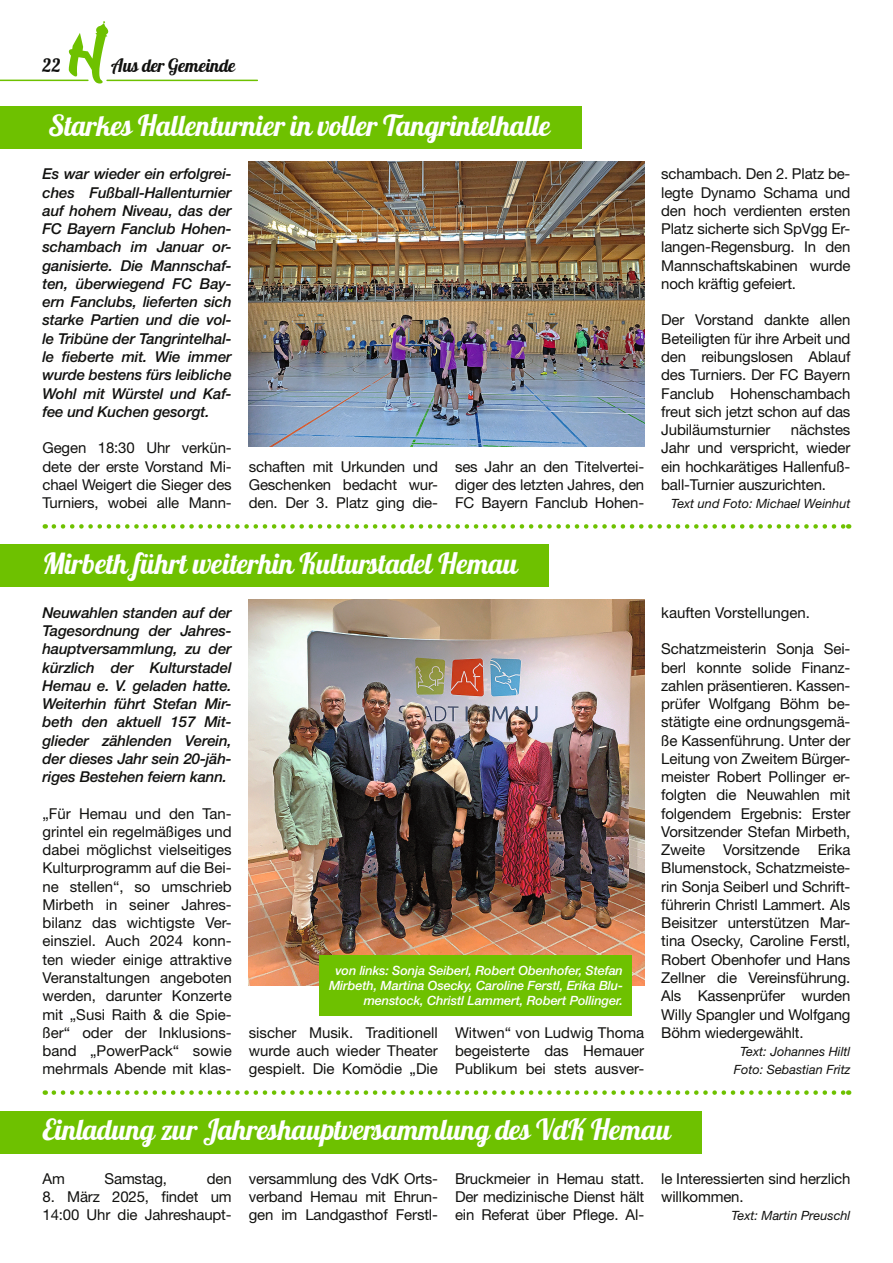
<style>
.page{position:relative;width:893px;height:1263px;background:#fff}
.page>*{position:absolute;margin:0;border:0;box-sizing:border-box;transform-origin:0 0}
.Überschrift1{font:28.5px "Galada";letter-spacing:-.01em;color:#fff}
.Überschrift1-2{font:18px "Galada";letter-spacing:-.01em;color:#11110f}
.Fliesstext{font:15px/18.3px "Helvetica Neue LT Std";letter-spacing:-.01em;color:#11110f;text-align:justify}
.Vorspann{font:italic 500 15px/18.3px "Helvetica Neue LT Std";letter-spacing:-.01em;color:#11110f;text-align:justify}
.Bildunterschrift{font:italic 500 12.75px/15px "Helvetica Neue LT Std";letter-spacing:-.01em;color:#fff;text-align:right}
.Autor{font:italic 12.75px "Helvetica Neue LT Std";color:#11110f}
</style>
<div class="page">
<hr style="left:0;top:80px;width:88px;height:1px;background:#6ec100">
<svg style="left:69px;top:21px;width:40px;height:63px"></svg>
<hr style="left:107px;top:80px;width:150px;height:1px;background:#6ec100">
<div style="left:0;top:106px;width:581px;height:43px;background:#6ec100"></div>
<img style="left:249px;top:161px;width:395px;height:285px">
<svg style="left:54px;top:524px;width:795px;height:5px"></svg>
<svg style="left:54px;top:1090px;width:795px;height:5px"></svg>
<div style="left:0;top:545px;width:549px;height:42px;background:#6ec100"></div>
<img style="left:249px;top:599px;width:395px;height:386px">
<div style="left:319px;top:955px;width:312px;height:61px;background:#6ec100"></div>
<div style="left:0;top:1111px;width:702px;height:42px;background:#6ec100"></div>
<p class="Überschrift1-2" style="left:43px;top:55px;width:20px">22</p>
<p class="Überschrift1-2" style="left:111px;top:55px;width:125px">Aus der Gemeinde</p>
<p class="Überschrift1" style="left:48px;top:109px;width:503px">Starkes Hallenturnier in voller Tangrintelhalle</p>
<p class="Vorspann" style="left:43px;top:165px;width:191px">Es war wieder ein erfolgrei&shy;ches Fußball-Hallenturnier auf hohem Niveau, das der FC Bayern Fanclub Hohen&shy;schambach im Januar or&shy;ganisierte. Die Mannschaf&shy;ten, überwiegend FC Bay&shy;ern Fanclubs, lieferten sich starke Partien und die vol&shy;le Tribüne der Tangrintelhal&shy;le fieberte mit. Wie immer wurde bestens fürs leibliche Wohl mit Würstel und Kaf&shy;fee und Kuchen gesorgt.</p>
<p class="Fliesstext" style="left:43px;top:439px;width:191px">Gegen 18:30 Uhr verkün&shy;dete der erste Vorstand Mi&shy;chael Weigert die Sieger des Turniers, wobei alle Mann-</p>
<p class="Fliesstext" style="left:249px;top:457px;width:191px">schaften mit Urkunden und Geschenken bedacht wur&shy;den. Der 3. Platz ging die-</p>
<p class="Fliesstext" style="left:455px;top:457px;width:191px">ses Jahr an den Titelvertei&shy;diger des letzten Jahres, den FC Bayern Fanclub Hohen-</p>
<p class="Überschrift1" style="left:43px;top:548px;width:477px">Mirbeth führt weiterhin Kulturstadel Hemau</p>
<p class="Vorspann" style="left:43px;top:603px;width:191px">Neuwahlen standen auf der Tagesordnung der Jahres&shy;hauptversammlung, zu der kürzlich der Kulturstadel Hemau e. V. geladen hatte.<br>Weiterhin führt Stefan Mir&shy;beth den aktuell 157 Mit&shy;glieder zählenden Verein, der dieses Jahr sein 20-jäh&shy;riges Bestehen feiern kann.</p>
<p class="Fliesstext" style="left:43px;top:804px;width:191px">„Für Hemau und den Tan&shy;grintel ein regelmäßiges und dabei möglichst vielseitiges Kulturprogramm auf die Bei&shy;ne stellen“, so umschrieb Mirbeth in seiner Jahres&shy;bilanz das wichtigste Ver&shy;einsziel. Auch 2024 konn&shy;ten wieder einige attraktive Veranstaltungen angeboten werden, darunter Konzerte mit „Susi Raith &amp; die Spie&shy;ßer“ oder der Inklusions&shy;band „PowerPack“ sowie mehrmals Abende mit klas-</p>
<p class="Bildunterschrift" style="left:329px;top:963px;width:295px">von links: Sonja Seiberl, Robert Obenhofer, Stefan<br>Mirbeth, Martina Osecky, Caroline Ferstl, Erika Blu&shy;menstock, Christl Lammert, Robert Pollinger.</p>
<p class="Fliesstext" style="left:249px;top:1023px;width:191px">sischer Musik. Traditionell wurde auch wieder Theater gespielt. Die Komödie „Die</p>
<p class="Fliesstext" style="left:455px;top:1023px;width:191px">Witwen“ von Ludwig Thoma begeisterte das Hemauer Publikum bei stets ausver-</p>
<p class="Fliesstext" style="left:661px;top:165px;width:191px">schambach. Den 2. Platz be&shy;legte Dynamo Schama und den hoch verdienten ersten Platz sicherte sich SpVgg Er&shy;langen-Regensburg. In den Mannschaftskabinen wurde noch kräftig gefeiert.</p>
<p class="Fliesstext" style="left:661px;top:311px;width:191px">Der Vorstand dankte allen Beteiligten für ihre Arbeit und den reibungslosen Ablauf des Turniers. Der FC Bayern Fanclub Hohenschambach freut sich jetzt schon auf das Jubiläumsturnier</p>
<p class="Fliesstext" style="left:661px;top:420px;width:191px;text-indent:130px">nächstes Jahr und verspricht, wieder ein hochkarätiges Hallenfuß&shy;ball-Turnier auszurichten.</p>
<p class="Autor" style="left:671px;top:496px;width:181px">Text und Foto: Michael Weinhut</p>
<p class="Fliesstext" style="left:661px;top:603px;width:150px">kauften Vorstellungen.</p>
<p class="Fliesstext" style="left:661px;top:639px;width:191px">Schatzmeisterin Sonja Sei&shy;berl konnte solide Finanz&shy;zahlen präsentieren. Kassen&shy;prüfer Wolfgang Böhm be&shy;stätigte eine ordnungsgemä&shy;ße Kassenführung. Unter der Leitung von Zweitem Bürger&shy;meister Robert Pollinger er&shy;folgten die Neuwahlen mit folgendem Ergebnis: Erster Vorsitzender Stefan Mirbeth, Zweite Vorsitzende Erika Blumenstock, Schatzmeiste&shy;rin Sonja Seiberl und Schrift&shy;führerin Christl Lammert. Als Beisitzer unterstützen Mar&shy;tina Osecky, Caroline Ferstl, Robert Obenhofer und Hans Zellner die Vereinsführung.<br>Als Kassenprüfer wurden Willy Spangler und Wolfgang Böhm wiedergewählt.</p>
<p class="Autor" style="left:740px;top:1044px;width:112px">Text: Johannes Hiltl</p>
<p class="Autor" style="left:734px;top:1062px;width:118px">Foto: Sebastian Fritz</p>
<p class="Überschrift1" style="left:43px;top:1114px;width:630px">Einladung zur Jahreshauptversammlung des VdK Hemau</p>
<p class="Fliesstext" style="left:43px;top:1169px;width:24px">Am</p>
<p class="Fliesstext" style="left:105px;top:1169px;width:64px">Samstag,</p>
<p class="Fliesstext" style="left:207px;top:1169px;width:26px">den</p>
<p class="Fliesstext" style="left:43px;top:1187px;width:191px">8. März 2025, findet um<br>14:00 Uhr die Jahreshaupt-</p>
<p class="Fliesstext" style="left:249px;top:1169px;width:191px">versammlung des VdK Orts&shy;verband Hemau mit Ehrun&shy;gen im Landgasthof Ferstl-</p>
<p class="Fliesstext" style="left:455px;top:1169px;width:191px">Bruckmeier in Hemau statt.<br>Der medizinische Dienst hält ein Referat über Pflege. Al-</p>
<p class="Fliesstext" style="left:661px;top:1169px;width:191px">le Interessierten sind herzlich willkommen.</p>
<p class="Autor" style="left:731px;top:1208px;width:121px">Text: Martin Preuschl</p>
</div>
